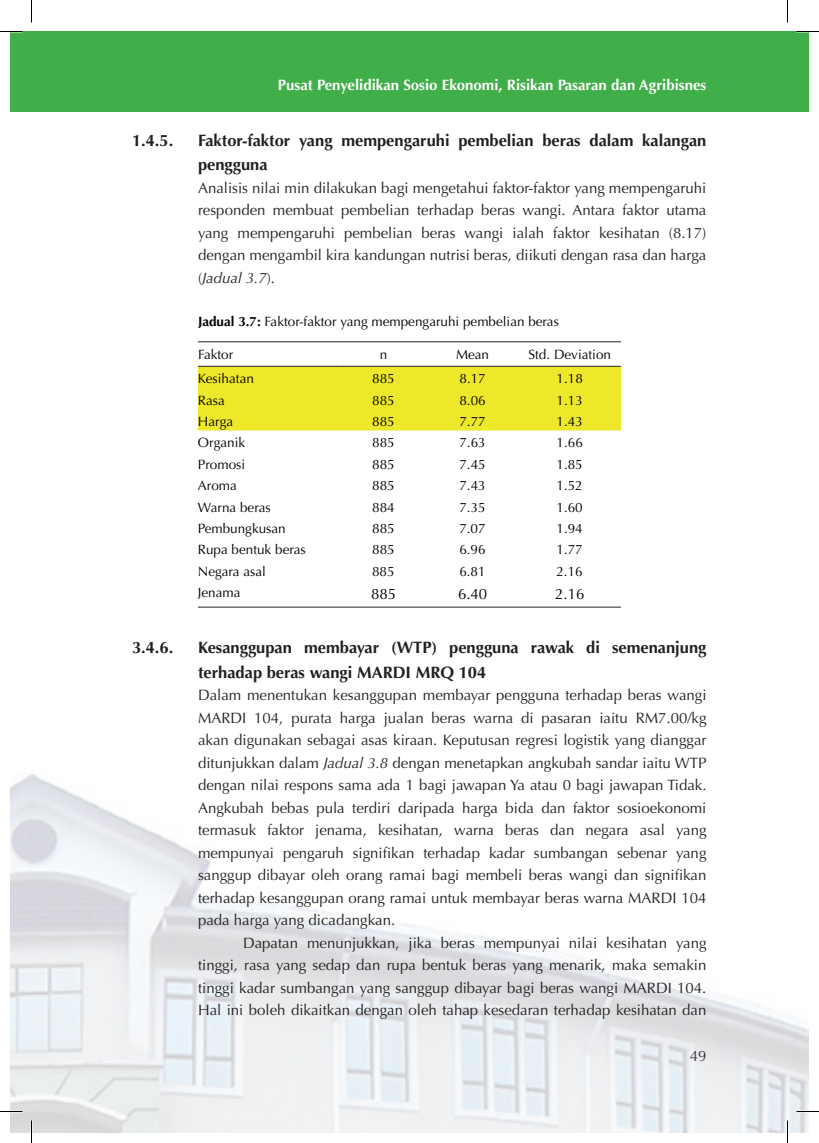
<style>
.page{position:relative;width:819px;height:1143px;background:#fff}
.page>*{position:absolute;margin:0;border:0;box-sizing:border-box;transform-origin:0 0}
.t1{font:700 16.5px/24.8px "Optima";color:#231f20}
.t2{font:15px/22.5px "Optima";color:#231f20;text-align:justify}
.t3{font:700 15px "Optima";color:#fff}
.t4{font:15px "Optima";color:#000}
.t5{font:13.5px "Optima";color:#000}
.s1{font-style:italic}
.s2{font-weight:700}
</style>
<div class="page">
<div style="left:10px;top:32px;width:799px;height:80px;background:#40ae49"></div>
<img style="left:10px;top:774px;width:799px;height:358px">
<div style="left:198px;top:367px;width:423px;height:64px;background:#ede92a"></div>
<hr style="left:198px;top:341px;width:142px;height:1px;background:#231f20">
<hr style="left:340px;top:341px;width:87px;height:1px;background:#231f20">
<hr style="left:427px;top:341px;width:92px;height:1px;background:#231f20">
<hr style="left:519px;top:341px;width:102px;height:1px;background:#231f20">
<hr style="left:198px;top:366px;width:142px;height:1px;background:#231f20">
<hr style="left:340px;top:366px;width:87px;height:1px;background:#231f20">
<hr style="left:427px;top:366px;width:92px;height:1px;background:#231f20">
<hr style="left:519px;top:366px;width:102px;height:1px;background:#231f20">
<hr style="left:198px;top:607px;width:142px;height:1px;background:#231f20">
<hr style="left:340px;top:607px;width:87px;height:1px;background:#231f20">
<hr style="left:427px;top:607px;width:92px;height:1px;background:#231f20">
<hr style="left:519px;top:607px;width:102px;height:1px;background:#231f20">
<svg style="left:0;top:31px;width:22px;height:1px"></svg>
<svg style="left:796px;top:31px;width:23px;height:1px"></svg>
<svg style="left:0;top:1111px;width:22px;height:1px"></svg>
<svg style="left:796px;top:1111px;width:23px;height:1px"></svg>
<svg style="left:31px;top:0;width:1px;height:22px"></svg>
<svg style="left:31px;top:1120px;width:1px;height:23px"></svg>
<svg style="left:787px;top:0;width:1px;height:22px"></svg>
<svg style="left:787px;top:1120px;width:1px;height:23px"></svg>
<p class="t3" style="left:278px;top:77px;width:430px">Pusat Penyelidikan Sosio Ekonomi, Risikan Pasaran dan Agribisnes</p>
<p class="t1" style="left:132px;top:128px;width:43px">1.4.5.</p>
<p class="t1" style="left:198px;top:128px;width:510px">Faktor-faktor yang mempengaruhi pembelian beras dalam kalangan pengguna</p>
<p class="t2" style="left:198px;top:177px;width:510px">Analisis nilai min dilakukan bagi mengetahui faktor-faktor yang mempengaruhi responden membuat pembelian terhadap beras wangi. Antara faktor utama yang mempengaruhi pembelian beras wangi ialah faktor kesihatan (8.17) dengan mengambil kira kandungan nutrisi beras, diikuti dengan rasa dan harga (<span class="s1">Jadual 3.7</span>).</p>
<p class="t5" style="left:198px;top:314px;width:362px"><span class="s2">Jadual 3.7:</span> Faktor-faktor yang mempengaruhi pembelian beras</p>
<p class="t5" style="left:198px;top:346px;width:37px">Faktor</p>
<p class="t5" style="left:380px;top:346px;width:9px">n</p>
<p class="t5" style="left:456px;top:346px;width:35px">Mean</p>
<p class="t5" style="left:528px;top:346px;width:84px">Std. Deviation</p>
<p class="t5" style="left:198px;top:371px;width:57px">Kesihatan</p>
<p class="t5" style="left:372px;top:371px;width:24px">885</p>
<p class="t5" style="left:459px;top:371px;width:28px">8.17</p>
<p class="t5" style="left:557px;top:371px;width:28px">1.18</p>
<p class="t5" style="left:198px;top:392px;width:28px">Rasa</p>
<p class="t5" style="left:372px;top:392px;width:24px">885</p>
<p class="t5" style="left:459px;top:392px;width:28px">8.06</p>
<p class="t5" style="left:557px;top:392px;width:28px">1.13</p>
<p class="t5" style="left:198px;top:414px;width:37px">Harga</p>
<p class="t5" style="left:372px;top:414px;width:24px">885</p>
<p class="t5" style="left:459px;top:414px;width:28px">7.77</p>
<p class="t5" style="left:557px;top:414px;width:28px">1.43</p>
<p class="t5" style="left:198px;top:435px;width:49px">Organik</p>
<p class="t5" style="left:372px;top:435px;width:24px">885</p>
<p class="t5" style="left:459px;top:435px;width:28px">7.63</p>
<p class="t5" style="left:557px;top:435px;width:28px">1.66</p>
<p class="t5" style="left:198px;top:456px;width:49px">Promosi</p>
<p class="t5" style="left:372px;top:456px;width:24px">885</p>
<p class="t5" style="left:459px;top:456px;width:28px">7.45</p>
<p class="t5" style="left:557px;top:456px;width:28px">1.85</p>
<p class="t5" style="left:198px;top:478px;width:41px">Aroma</p>
<p class="t5" style="left:372px;top:478px;width:24px">885</p>
<p class="t5" style="left:459px;top:478px;width:28px">7.43</p>
<p class="t5" style="left:557px;top:478px;width:28px">1.52</p>
<p class="t5" style="left:198px;top:499px;width:74px">Warna beras</p>
<p class="t5" style="left:372px;top:499px;width:24px">884</p>
<p class="t5" style="left:459px;top:499px;width:28px">7.35</p>
<p class="t5" style="left:557px;top:499px;width:28px">1.60</p>
<p class="t5" style="left:198px;top:521px;width:89px">Pembungkusan</p>
<p class="t5" style="left:372px;top:521px;width:24px">885</p>
<p class="t5" style="left:459px;top:521px;width:28px">7.07</p>
<p class="t5" style="left:557px;top:521px;width:28px">1.94</p>
<p class="t5" style="left:198px;top:542px;width:109px">Rupa bentuk beras</p>
<p class="t5" style="left:372px;top:542px;width:24px">885</p>
<p class="t5" style="left:459px;top:542px;width:28px">6.96</p>
<p class="t5" style="left:557px;top:542px;width:28px">1.77</p>
<p class="t5" style="left:198px;top:563px;width:70px">Negara asal</p>
<p class="t5" style="left:372px;top:563px;width:24px">885</p>
<p class="t5" style="left:459px;top:563px;width:28px">6.81</p>
<p class="t5" style="left:556px;top:563px;width:28px">2.16</p>
<p class="t5" style="left:198px;top:585px;width:44px">Jenama</p>
<p class="t4" style="left:371px;top:585px;width:27px">885</p>
<p class="t4" style="left:458px;top:585px;width:31px">6.40</p>
<p class="t4" style="left:555px;top:585px;width:31px">2.16</p>
<p class="t1" style="left:132px;top:635px;width:43px">3.4.6.</p>
<p class="t1" style="left:198px;top:635px;width:510px">Kesanggupan membayar (WTP) pengguna rawak di semenanjung terhadap beras wangi MARDI MRQ 104</p>
<p class="t2" style="left:198px;top:684px;width:510px">Dalam menentukan kesanggupan membayar pengguna terhadap beras wangi MARDI 104, purata harga jualan beras warna di pasaran iaitu RM7.00/kg akan digunakan sebagai asas kiraan. Keputusan regresi logistik yang dianggar ditunjukkan dalam <span class="s1">Jadual 3.8</span> dengan menetapkan angkubah sandar iaitu WTP dengan nilai respons sama ada 1 bagi jawapan Ya atau 0 bagi jawapan Tidak.<br>Angkubah bebas pula terdiri daripada harga bida dan faktor sosioekonomi termasuk faktor jenama, kesihatan, warna beras dan negara asal yang mempunyai pengaruh signifikan terhadap kadar sumbangan sebenar yang sanggup dibayar oleh orang ramai bagi membeli beras wangi dan signifikan terhadap kesanggupan orang ramai untuk membayar beras warna MARDI 104 pada harga yang dicadangkan.</p>
<p class="t2" style="left:198px;top:932px;width:510px;text-indent:45px">Dapatan menunjukkan, jika beras mempunyai nilai kesihatan yang tinggi, rasa yang sedap dan rupa bentuk beras yang menarik, maka semakin tinggi kadar sumbangan yang sanggup dibayar bagi beras wangi MARDI 104.<br>Hal ini boleh dikaitkan dengan oleh tahap kesedaran terhadap kesihatan dan</p>
<p class="t2" style="left:690px;top:1045px;width:18px">49</p>
</div>
